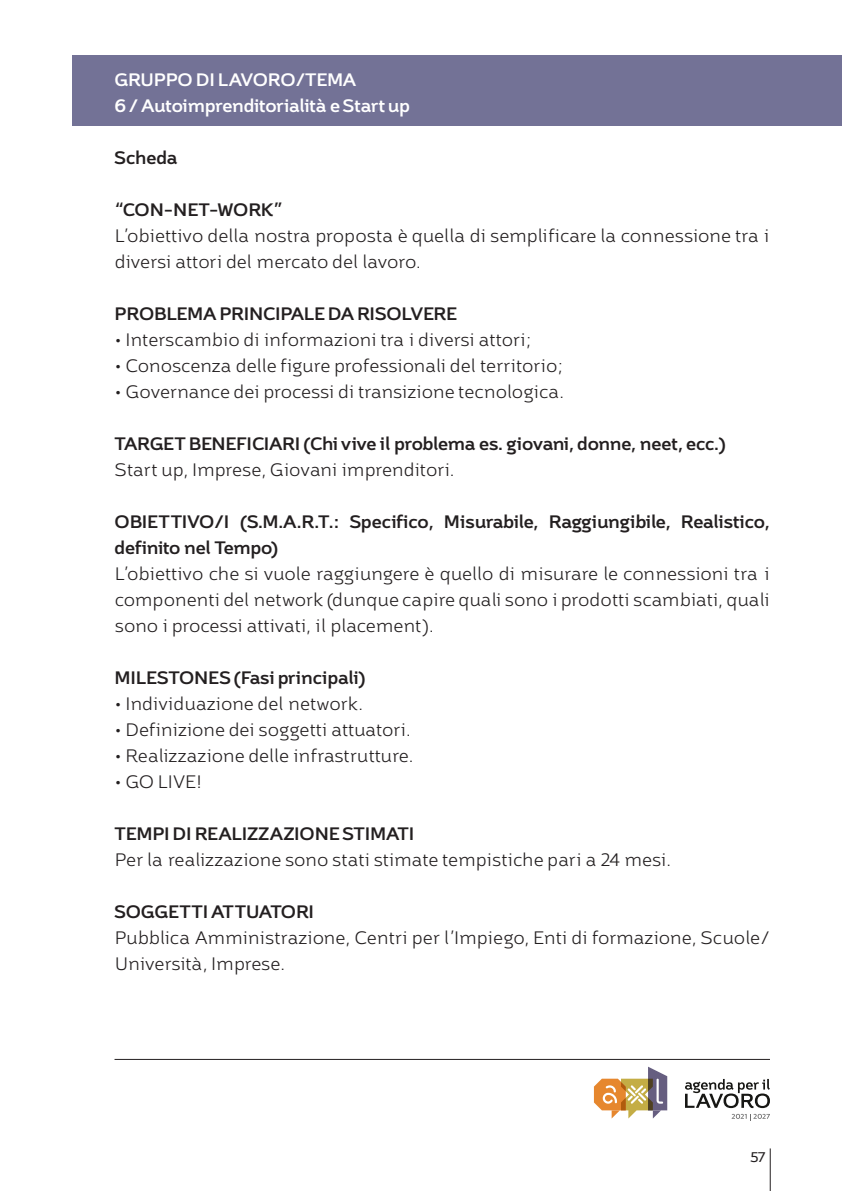
<style>
.page{position:relative;width:842px;height:1191px;background:#fff}
.page>*{position:absolute;margin:0;border:0;box-sizing:border-box;transform-origin:0 0}
.t1{font:300 18px/26px "Brisko Sans W01";letter-spacing:-.06em;color:#231f20}
.t2{font:700 18px/26px "Brisko Sans";letter-spacing:-.01em;color:#231f20}
.t3{font:700 18px/26px "Brisko Sans";letter-spacing:-.02em;color:#fff}
.t4{font:300 18px "Brisko Sans W01";letter-spacing:-.04em;color:#231f20}
.t5{font:14px "Brisko Sans W01";color:#231f20}
</style>
<div class="page">
<svg style="left:685px;top:1079px;width:85px;height:41px"></svg>
<svg style="left:594px;top:1066px;width:73px;height:52px"></svg>
<hr style="left:115px;top:1059px;width:655px;height:1px;background:#231f20">
<hr style="left:770px;top:1148px;width:1px;height:43px;background:#231f20">
<div style="left:72px;top:55px;width:770px;height:71px;background:#737296"></div>
<p class="t3" style="left:115px;top:66px;width:297px">GRUPPO DI LAVORO/TEMA<br>6 / Autoimprenditorialità e Start up</p>
<p class="t2" style="left:115px;top:144px;width:65px">Scheda</p>
<p class="t2" style="left:115px;top:196px;width:170px">“CON-NET-WORK”</p>
<p class="t1" style="left:115px;top:222px;width:657px">L’obiettivo della nostra proposta è quella di semplificare la connessione tra i diversi attori del mercato del lavoro.</p>
<p class="t2" style="left:115px;top:300px;width:344px">PROBLEMA PRINCIPALE DA RISOLVERE</p>
<p class="t1" style="left:115px;top:326px;width:418px">• Interscambio di informazioni tra i diversi attori;</p>
<p class="t1" style="left:115px;top:352px;width:450px">• Conoscenza delle figure professionali del territorio;</p>
<p class="t1" style="left:115px;top:378px;width:451px">• Governance dei processi di transizione tecnologica.</p>
<p class="t2" style="left:115px;top:430px;width:613px">TARGET BENEFICIARI (Chi vive il problema es. giovani, donne, neet, ecc.)</p>
<p class="t1" style="left:115px;top:456px;width:342px">Start up, Imprese, Giovani imprenditori.</p>
<p class="t2" style="left:115px;top:508px;width:657px">OBIETTIVO/I (S.M.A.R.T.: Specifico, Misurabile, Raggiungibile, Realistico, definito nel Tempo)</p>
<p class="t1" style="left:115px;top:560px;width:657px;text-align:justify">L’obiettivo che si vuole raggiungere è quello di misurare le connessioni tra i componenti del network (dunque capire quali sono i prodotti scambiati, quali sono i processi attivati, il placement).</p>
<p class="t2" style="left:115px;top:664px;width:253px">MILESTONES (Fasi principali)</p>
<p class="t4" style="left:115px;top:692px;width:250px">• Individuazione del network.</p>
<p class="t1" style="left:115px;top:716px;width:298px">• Definizione dei soggetti attuatori.</p>
<p class="t1" style="left:115px;top:742px;width:301px">• Realizzazione delle infrastrutture.</p>
<p class="t1" style="left:115px;top:768px;width:89px">• GO LIVE!</p>
<p class="t2" style="left:115px;top:820px;width:301px">TEMPI DI REALIZZAZIONE STIMATI</p>
<p class="t1" style="left:115px;top:846px;width:558px">Per la realizzazione sono stati stimate tempistiche pari a 24 mesi.</p>
<p class="t2" style="left:115px;top:898px;width:201px">SOGGETTI ATTUATORI</p>
<p class="t1" style="left:115px;top:924px;width:657px">Pubblica Amministrazione, Centri per l’Impiego, Enti di formazione, Scuole/<br>Università, Imprese.</p>
<p class="t5" style="left:750px;top:1148px;width:17px">57</p>
</div>
